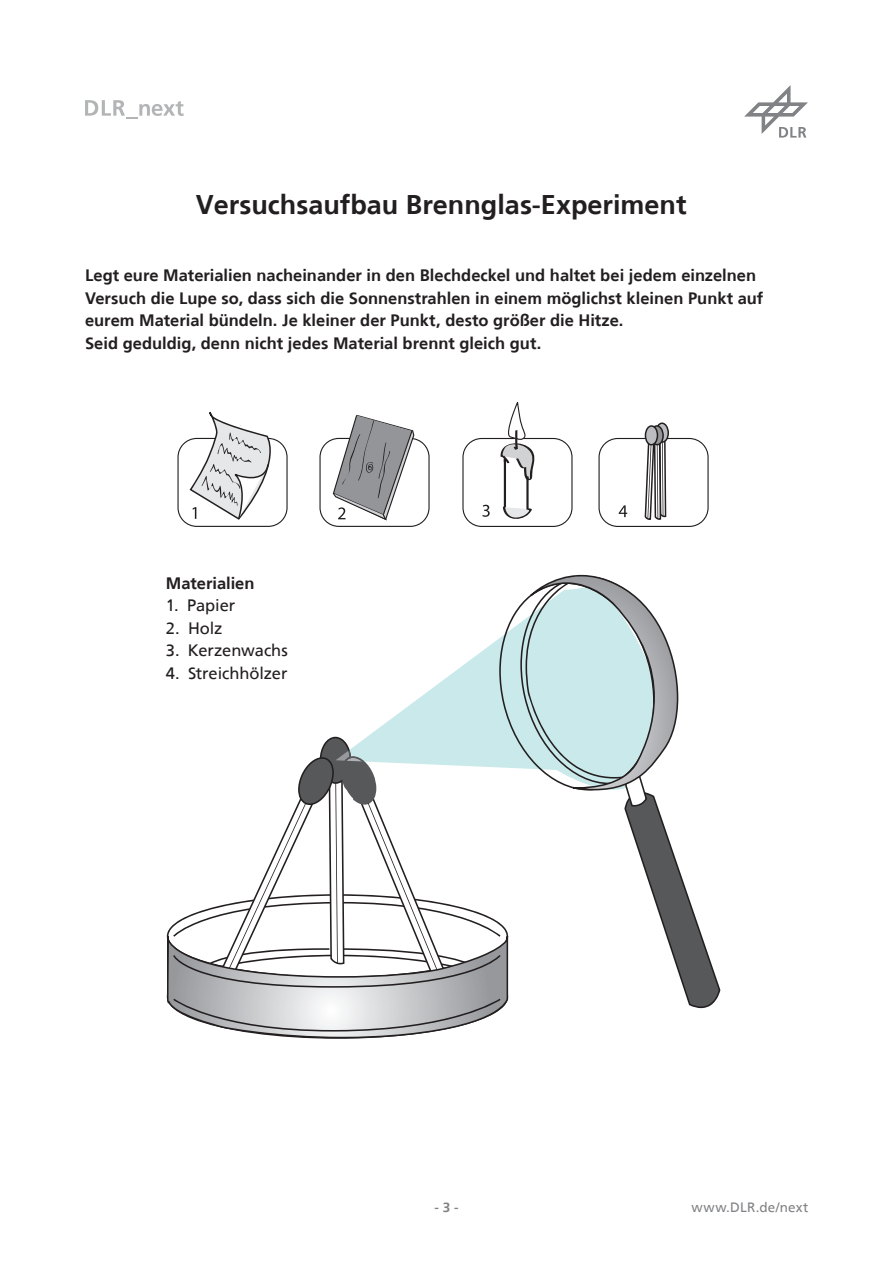
<style>
.page{position:relative;width:893px;height:1263px;background:#fff}
.page>*{position:absolute;margin:0;border:0;box-sizing:border-box;transform-origin:0 0}
.t1{font:700 27px "Frutiger";color:#231f20}
.t2{font:700 16.5px/22.5px "Frutiger";color:#231f20}
.t3{font:16.5px "Frutiger";letter-spacing:-.005em;color:#231f20}
.t4{font:13.5px "Frutiger";letter-spacing:.015em;color:#808285}
.t5{font:700 13.5px "Frutiger";color:#808285}
</style>
<div class="page">
<svg style="left:85px;top:100px;width:99px;height:18px"></svg>
<svg style="left:744px;top:85px;width:64px;height:53px"></svg>
<svg style="left:167px;top:574px;width:553px;height:465px"></svg>
<svg style="left:177px;top:412px;width:111px;height:115px"></svg>
<svg style="left:319px;top:415px;width:111px;height:112px"></svg>
<svg style="left:462px;top:402px;width:110px;height:125px"></svg>
<svg style="left:598px;top:422px;width:111px;height:105px"></svg>
<p class="t1" style="left:196px;top:189px;width:492px">Versuchsaufbau Brennglas-Experiment</p>
<p class="t2" style="left:85px;top:264px;width:680px">Legt eure Materialien nacheinander in den Blechdeckel und haltet bei jedem einzelnen Versuch die Lupe so, dass sich die Sonnenstrahlen in einem möglichst kleinen Punkt auf eurem Material bündeln. Je kleiner der Punkt, desto größer die Hitze.<br>Seid geduldig, denn nicht jedes Material brennt gleich gut.</p>
<p class="t2" style="left:166px;top:572px;width:90px">Materialien</p>
<p class="t3" style="left:166px;top:596px;width:71px">1. Papier</p>
<p class="t3" style="left:166px;top:618px;width:58px">2. Holz</p>
<p class="t3" style="left:166px;top:641px;width:124px">3. Kerzenwachs</p>
<p class="t3" style="left:166px;top:663px;width:123px">4. Streichhölzer</p>
<p class="t5" style="left:434px;top:1199px;width:26px">- 3 -</p>
<p class="t4" style="left:691px;top:1199px;width:118px">www.DLR.de/next</p>
</div>
